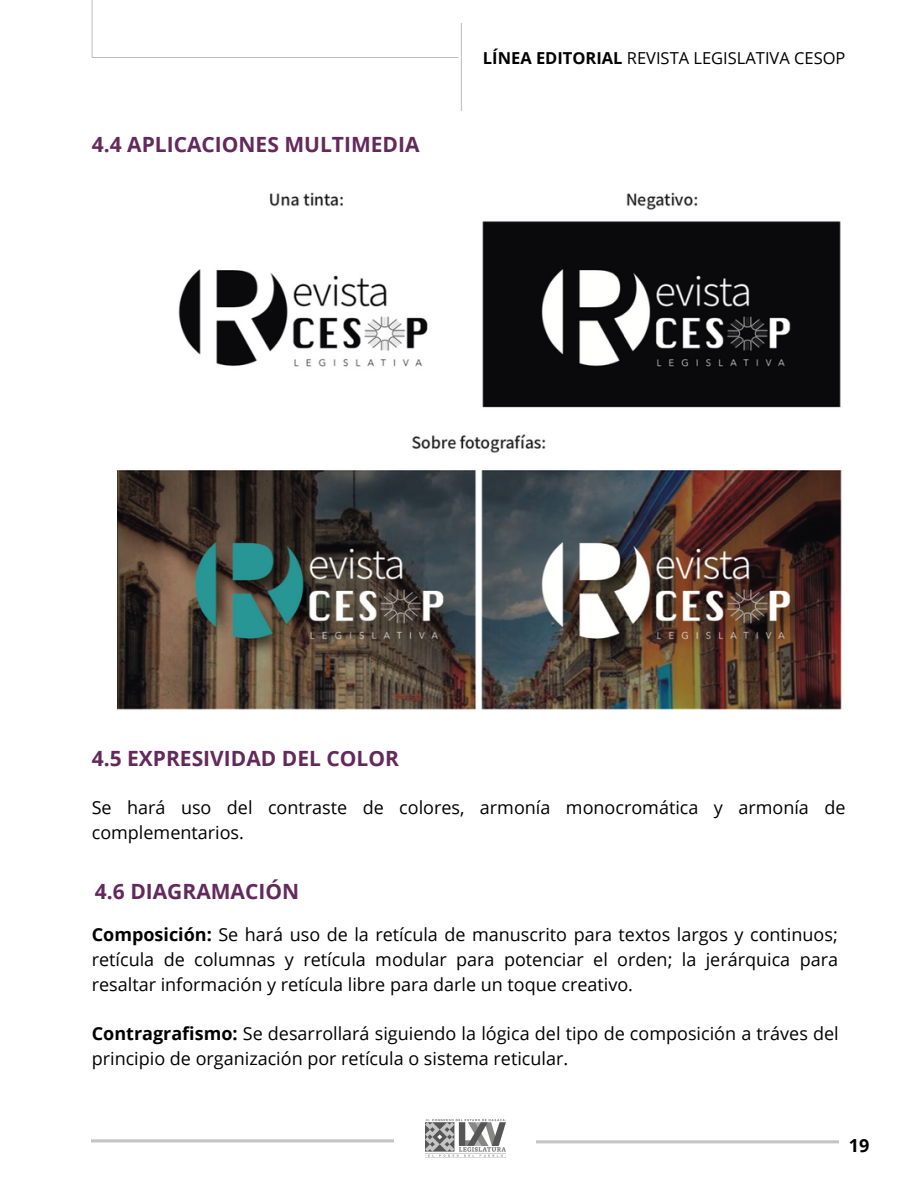
<style>
.page{position:relative;width:918px;height:1188px;background:#fff}
.page>*{position:absolute;margin:0;border:0;box-sizing:border-box;transform-origin:0 0}
.t1{font:700 21px "Open Sans";color:#63295b}
.t2{font:18px/24.8px "Open Sans";color:#000}
.t3{font:700 18px "Open Sans";color:#000}
.t4{font:16.5px "Open Sans";color:#000}
.s1{font-weight:700}
</style>
<div class="page">
<svg style="left:92px;top:0;width:370px;height:111px"></svg>
<svg style="left:92px;top:1139px;width:301px;height:4px"></svg>
<img style="left:426px;top:1119px;width:80px;height:39px">
<svg style="left:537px;top:1140px;width:301px;height:4px"></svg>
<img style="left:117px;top:192px;width:725px;height:518px">
<p class="t1" style="left:92px;top:130px;width:329px">4.4 APLICACIONES MULTIMEDIA</p>
<p class="t4" style="left:483px;top:47px;width:364px"><span class="s1">LÍNEA EDITORIAL</span> REVISTA LEGISLATIVA CESOP</p>
<p class="t1" style="left:92px;top:744px;width:309px">4.5 EXPRESIVIDAD DEL COLOR</p>
<p class="t2" style="left:92px;top:795px;width:755px">Se hará uso del contraste de colores, armonía monocromática y armonía de complementarios.</p>
<p class="t1" style="left:95px;top:876px;width:206px">4.6 DIAGRAMACIÓ N</p>
<p class="t2" style="left:92px;top:922px;width:748px;text-align:justify"><span class="s1">Composición:</span> Se hará uso de la retícula de manuscrito para textos largos y continuos; retícula de columnas y retícula modular para potenciar el orden; la jerá rquica para resaltar informació n y retícula libre para darle un toque creativo.</p>
<p class="t2" style="left:92px;top:1021px;width:748px"><span class="s1">Contragrafismo:</span> Se desarrollará siguiendo la lógica del tipo de composición a tráves del principio de organización por retícula o sistema reticular.</p>
<p class="t3" style="left:849px;top:1132px;width:22px">19</p>
</div>
